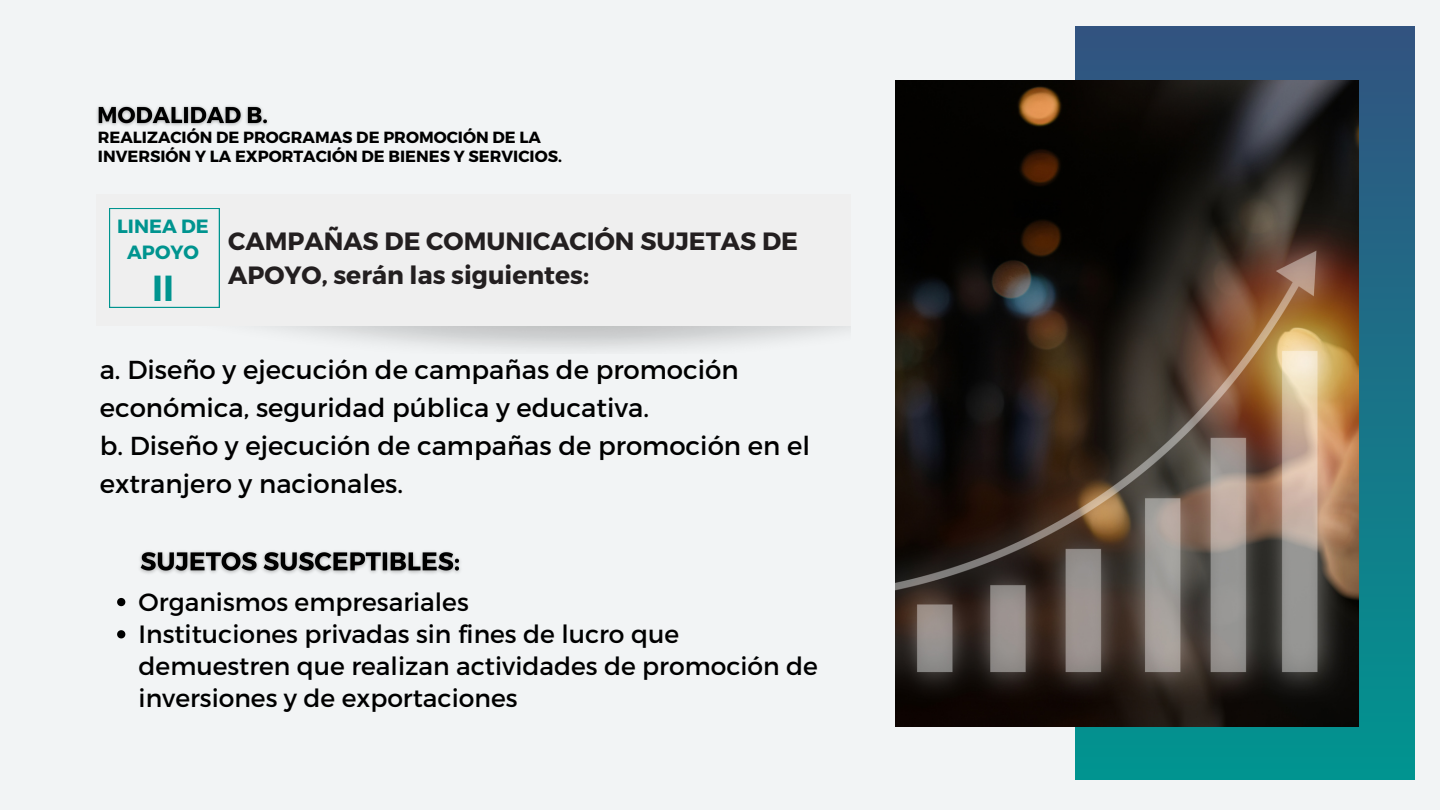
<style>
.page{position:relative;width:1440px;height:810px;background:#f2f4f5}
.page>*{position:absolute;margin:0;border:0;box-sizing:border-box;transform-origin:0 0}
.t1{font:700 34.2px "Montserrat";color:#00948f}
.t2{font:26px/38.2px "Montserrat";color:#000}
.t3{font:25px/32.2px "Montserrat";color:#000}
.t4{font:700 25px/33.8px "Montserrat";color:#231f20}
.t5{font:700 19.2px/26.2px "Montserrat";color:#00948f;text-align:center}
.t6{font:700 16.2px/19.1px "Montserrat";color:#000}
</style>
<div class="page">
<div style="left:1076px;top:27px;width:338px;height:753px;background:linear-gradient(to bottom,#325380,#009490)"></div>
<img style="left:895px;top:80px;width:464px;height:647px">
<div style="left:96px;top:194px;width:755px;height:132px;background:#efefef"></div>
<img style="left:97px;top:106px;width:171px;height:20px">
<img style="left:140px;top:551px;width:320px;height:23px">
<svg style="left:117px;top:598px;width:8px;height:8px"></svg>
<svg style="left:117px;top:630px;width:8px;height:8px"></svg>
<svg style="left:109px;top:208px;width:110px;height:99px"></svg>
<p class="t6" style="left:98px;top:126px;width:466px">REALIZACIÓN DE PROGRAMAS DE PROMOCIÓN DE LA<br>INVERSIÓN Y LA EXPORTACIÓN DE BIENES Y SERVICIOS.</p>
<p class="t5" style="left:117px;top:212px;width:93px">LINEA DE<br>APOYO</p>
<p class="t1" style="left:152px;top:267px;width:23px">ll</p>
<p class="t4" style="left:228px;top:223px;width:571px">CAMPAÑAS DE COMUNICACIÓN SUJETAS DE<br>APOYO, serán las siguientes:</p>
<p class="t2" style="left:100px;top:349px;width:640px">a. Diseño y ejecución de campañas de promoción económica, seguridad pública y educativa.</p>
<p class="t2" style="left:100px;top:426px;width:712px">b. Diseño y ejecución de campañas de promoción en el extranjero y nacionales.</p>
<p class="t3" style="left:139px;top:584px;width:332px">Organismos empresariales</p>
<p class="t3" style="left:139px;top:617px;width:681px">Instituciones privadas sin fines de lucro que demuestren que realizan actividades de promoción de inversiones y de exportaciones</p>
</div>
